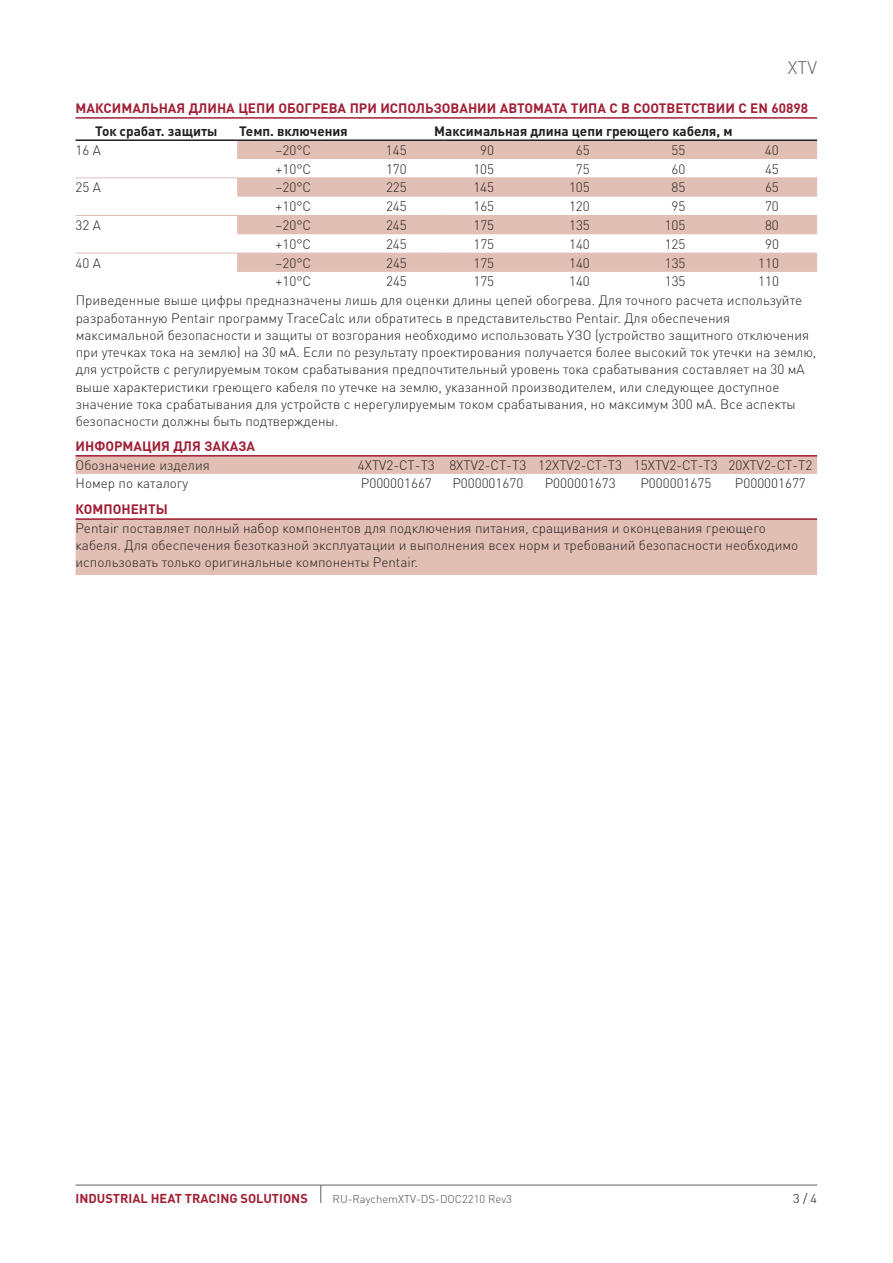
<style>
.page{position:relative;width:893px;height:1263px;background:#fff}
.page>*{position:absolute;margin:0;border:0;box-sizing:border-box;transform-origin:0 0}
.t1{font:300 18px "DIN Pro";color:#5e5f5e}
.t2{font:300 13.5px/17.2px "DIN Pro";color:#231f20}
.t3{font:700 13.5px "DIN Pro";color:#a11f35}
.t4{font:700 13.5px "DIN Pro";color:#231f20}
.t5{font:700 12.75px "DIN Pro";color:#a11f35}
.t6{font:300 12.75px "DIN Pro";color:#5e5f5e}
.t7{font:300 11.25px "DIN Pro";color:#4d4a4a}
</style>
<div class="page">
<hr style="left:76px;top:1185px;width:741px;height:1px;background:#5e5f5e">
<svg style="left:320px;top:1185px;width:1px;height:18px"></svg>
<svg style="left:76px;top:141px;width:741px;height:434px"></svg>
<hr style="left:76px;top:139px;width:161px;height:2px;background:#231f20">
<hr style="left:237px;top:139px;width:206px;height:2px;background:#231f20">
<hr style="left:443px;top:139px;width:374px;height:2px;background:#231f20">
<hr style="left:76px;top:177px;width:161px;height:1px;background:#e2bfb4">
<hr style="left:237px;top:177px;width:206px;height:1px;background:#e2bfb4">
<hr style="left:443px;top:177px;width:374px;height:1px;background:#e2bfb4">
<hr style="left:76px;top:215px;width:161px;height:1px;background:#e2bfb4">
<hr style="left:237px;top:215px;width:206px;height:1px;background:#e2bfb4">
<hr style="left:443px;top:215px;width:374px;height:1px;background:#e2bfb4">
<hr style="left:76px;top:253px;width:161px;height:1px;background:#e2bfb4">
<hr style="left:237px;top:253px;width:206px;height:1px;background:#e2bfb4">
<hr style="left:443px;top:253px;width:374px;height:1px;background:#e2bfb4">
<hr style="left:76px;top:117px;width:741px;height:2px;background:#a11f35">
<hr style="left:76px;top:455px;width:741px;height:2px;background:#a11f35">
<hr style="left:76px;top:518px;width:741px;height:2px;background:#a11f35">
<h1 class="t1" style="left:788px;top:57px;width:31px">XTV</h1>
<p class="t3" style="left:76px;top:100px;width:734px">МАКСИМАЛЬНАЯ ДЛИНА ЦЕПИ ОБОГРЕВА ПРИ ИСПОЛЬЗОВАНИИ АВТОМАТА ТИПА С В СООТВЕТСТВИИ С EN 60898</p>
<p class="t4" style="left:95px;top:123px;width:124px">Ток срабат. защиты</p>
<p class="t4" style="left:239px;top:123px;width:110px">Темп. включения</p>
<p class="t4" style="left:434px;top:123px;width:300px">Максимальная длина цепи греющего кабеля, м</p>
<p class="t2" style="left:76px;top:142px;width:27px">16 A</p>
<p class="t2" style="left:275px;top:142px;width:37px">–20°C</p>
<p class="t2" style="left:386px;top:142px;width:22px">145</p>
<p class="t2" style="left:480px;top:142px;width:15px">90</p>
<p class="t2" style="left:576px;top:142px;width:15px">65</p>
<p class="t2" style="left:671px;top:142px;width:15px">55</p>
<p class="t2" style="left:765px;top:142px;width:15px">40</p>
<p class="t2" style="left:275px;top:160px;width:37px">+10°C</p>
<p class="t2" style="left:386px;top:160px;width:22px">170</p>
<p class="t2" style="left:473px;top:160px;width:22px">105</p>
<p class="t2" style="left:576px;top:160px;width:15px">75</p>
<p class="t2" style="left:671px;top:160px;width:15px">60</p>
<p class="t2" style="left:765px;top:160px;width:15px">45</p>
<p class="t2" style="left:76px;top:179px;width:27px">25 A</p>
<p class="t2" style="left:276px;top:179px;width:37px">–20°C</p>
<p class="t2" style="left:386px;top:179px;width:22px">225</p>
<p class="t2" style="left:473px;top:179px;width:22px">145</p>
<p class="t2" style="left:569px;top:179px;width:22px">105</p>
<p class="t2" style="left:671px;top:179px;width:15px">85</p>
<p class="t2" style="left:765px;top:179px;width:15px">65</p>
<p class="t2" style="left:276px;top:198px;width:37px">+10°C</p>
<p class="t2" style="left:386px;top:198px;width:22px">245</p>
<p class="t2" style="left:473px;top:198px;width:22px">165</p>
<p class="t2" style="left:569px;top:198px;width:22px">120</p>
<p class="t2" style="left:672px;top:198px;width:15px">95</p>
<p class="t2" style="left:765px;top:198px;width:15px">70</p>
<p class="t2" style="left:76px;top:217px;width:27px">32 A</p>
<p class="t2" style="left:276px;top:217px;width:37px">–20°C</p>
<p class="t2" style="left:386px;top:217px;width:22px">245</p>
<p class="t2" style="left:473px;top:217px;width:22px">175</p>
<p class="t2" style="left:569px;top:217px;width:22px">135</p>
<p class="t2" style="left:665px;top:217px;width:22px">105</p>
<p class="t2" style="left:765px;top:217px;width:15px">80</p>
<p class="t2" style="left:276px;top:236px;width:37px">+10°C</p>
<p class="t2" style="left:386px;top:236px;width:22px">245</p>
<p class="t2" style="left:473px;top:236px;width:22px">175</p>
<p class="t2" style="left:569px;top:236px;width:22px">140</p>
<p class="t2" style="left:665px;top:236px;width:22px">125</p>
<p class="t2" style="left:765px;top:236px;width:15px">90</p>
<p class="t2" style="left:76px;top:254px;width:27px">40 A</p>
<p class="t2" style="left:276px;top:254px;width:37px">–20°C</p>
<p class="t2" style="left:386px;top:254px;width:22px">245</p>
<p class="t2" style="left:473px;top:254px;width:22px">175</p>
<p class="t2" style="left:569px;top:254px;width:22px">140</p>
<p class="t2" style="left:665px;top:254px;width:22px">135</p>
<p class="t2" style="left:758px;top:254px;width:22px">110</p>
<p class="t2" style="left:276px;top:273px;width:37px">+10°C</p>
<p class="t2" style="left:386px;top:273px;width:22px">245</p>
<p class="t2" style="left:473px;top:273px;width:22px">175</p>
<p class="t2" style="left:569px;top:273px;width:22px">140</p>
<p class="t2" style="left:665px;top:273px;width:22px">135</p>
<p class="t2" style="left:76px;top:272px;width:728px;line-height:18.8px;text-indent:682px">110<br>Приведенные выше цифры предназначены лишь для оценки длины цепей обогрева. Для точного расчета используйте</p>
<p class="t2" style="left:76px;top:309px;width:742px">разработанную Pentair программу TraceCalc или обратитесь в представительство Pentair. Для обеспечения максимальной безопасности и защиты от возгорания необходимо использовать УЗО (устройство защитного отключения при утечках тока на землю) на 30 мА. Если по результату проектирования получается более высокий ток утечки на землю, для устройств с регулируемым током срабатывания предпочтительный уровень тока срабатывания составляет на 30 мА выше характеристики греющего кабеля по утечке на землю, указанной производителем, или следующее доступное значение тока срабатывания для устройств с нерегулируемым током срабатывания, но максимум 300 мА. Все аспекты безопасности должны быть подтверждены.</p>
<p class="t3" style="left:76px;top:438px;width:181px">ИНФОРМАЦИЯ ДЛЯ ЗАКАЗА</p>
<p class="t2" style="left:76px;top:456px;width:136px">Обозначение изделия</p>
<p class="t2" style="left:358px;top:456px;width:456px">4XTV2-CT-T3 8XTV2-CT-T3 12XTV2-CT-T3 15XTV2-CT-T3 20XTV2-CT-T2</p>
<p class="t2" style="left:76px;top:475px;width:114px">Номер по каталогу</p>
<p class="t2" style="left:361px;top:475px;width:72px">P000001667</p>
<p class="t2" style="left:452px;top:475px;width:72px">P000001670</p>
<p class="t2" style="left:545px;top:475px;width:72px">P000001673</p>
<p class="t2" style="left:640px;top:475px;width:72px">P000001675</p>
<p class="t2" style="left:735px;top:475px;width:72px">P000001677</p>
<p class="t3" style="left:76px;top:502px;width:94px">КОМПОНЕНТЫ</p>
<p class="t2" style="left:76px;top:520px;width:724px">Pentair поставляет полный набор компонентов для подключения питания, сращивания и оконцевания греющего кабеля. Для обеспечения безотказной эксплуатации и выполнения всех норм и требований безопасности необходимо использовать только оригинальные компоненты Pentair.</p>
<p class="t5" style="left:76px;top:1191px;width:234px">INDUSTRIAL HEAT TRACING SOLUTIONS</p>
<p class="t7" style="left:333px;top:1192px;width:181px">RU-RaychemXTV-DS-DOC2210 Rev3</p>
<p class="t6" style="left:793px;top:1191px;width:25px">3 / 4</p>
</div>
